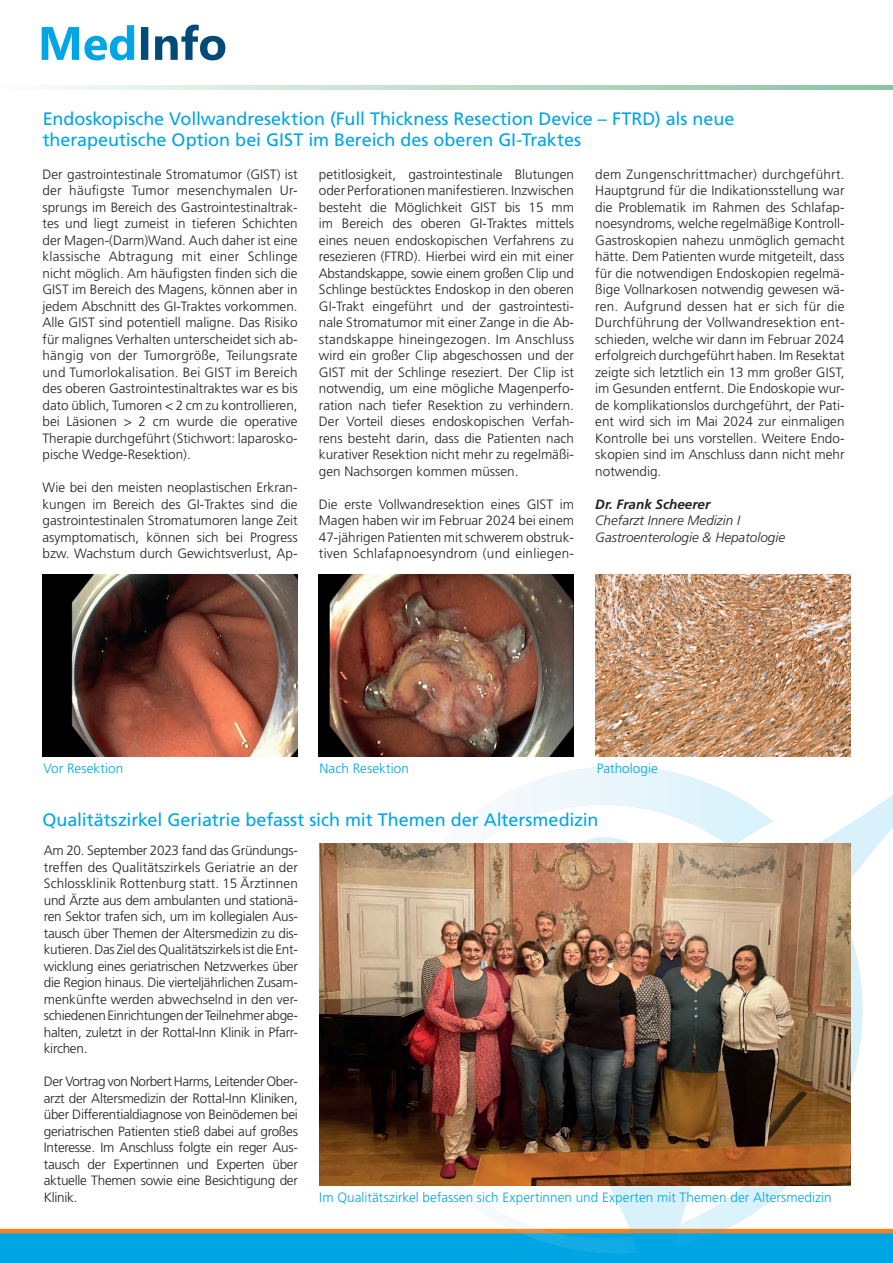
<style>
.page{position:relative;width:893px;height:1263px;background:#fff}
.page>*{position:absolute;margin:0;border:0;box-sizing:border-box;transform-origin:0 0}
.t1{font:18px/21.6px "Frutiger LT Std";letter-spacing:-.005em;color:#00a6e4}
.t2{font:300 13.5px/16.5px "Frutiger LT Std";color:#231f20;text-align:justify}
.t3{font:300 13.5px "Frutiger LT Std";letter-spacing:.005em;color:#00a6e4}
.t4{font:italic 300 13.5px/16.5px "Frutiger LT Std";color:#231f20}
.t5{font:italic 700 13.5px "Frutiger LT Std";color:#231f20}
</style>
<div class="page">
<div style="left:0;top:1233px;width:893px;height:30px;background:#00a6e4"></div>
<hr style="left:0;top:1229px;width:893px;height:4px;background:#f58220">
<svg style="left:398px;top:766px;width:495px;height:488px"></svg>
<svg style="left:550px;top:834px;width:103px;height:10px"></svg>
<svg style="left:54px;top:85px;width:839px;height:4px;background:#bedccb"></svg>
<svg style="left:141px;top:25px;width:84px;height:35px"></svg>
<svg style="left:42px;top:25px;width:92px;height:35px"></svg>
<img style="left:43px;top:575px;width:255px;height:181px">
<img style="left:319px;top:575px;width:255px;height:181px">
<img style="left:595px;top:575px;width:255px;height:181px">
<img style="left:319px;top:844px;width:531px;height:341px">
<h1 class="t1" style="left:43px;top:108px;width:693px">Endoskopische Vollwandresektion (Full Thickness Resection Device – FTRD) als neue therapeutische Option bei GIST im Bereich des oberen GI-Traktes</h1>
<p class="t2" style="left:43px;top:166px;width:257px">Der gastrointestinale Stromatumor (GIST) ist der häufigste Tumor mesenchymalen Ur&shy;sprungs im Bereich des Gastrointestinaltrak&shy;tes und liegt zumeist in tieferen Schichten der Magen-(Darm)Wand. Auch daher ist eine klassische Abtragung mit einer Schlinge nicht möglich. Am häufigsten finden sich die GIST im Bereich des Magens, können aber in jedem Abschnitt des GI-Traktes vorkommen.<br>Alle GIST sind potentiell maligne. Das Risiko für malignes Verhalten unterscheidet sich ab&shy;hängig von der Tumorgröße, Teilungsrate und Tumorlokalisation. Bei GIST im Bereich des oberen Gastrointestinaltraktes war es bis dato üblich, Tumoren &lt; 2 cm zu kontrollieren, bei Läsionen &gt; 2 cm wurde die operative Therapie durchgeführt (Stichwort: laparosko&shy;pische Wedge-Resektion).</p>
<p class="t2" style="left:43px;top:480px;width:257px">Wie bei den meisten neoplastischen Erkran&shy;kungen im Bereich des GI-Traktes sind die gastrointestinalen Stromatumoren lange Zeit asymptomatisch, können sich bei Progress bzw. Wachstum durch Gewichtsverlust, Ap-</p>
<p class="t2" style="left:595px;top:166px;width:251px">dem Zungenschrittmacher) durchgeführt.<br>Hauptgrund für die Indikationsstellung war die Problematik im Rahmen des Schlafap&shy;noesyndroms, welche regelmäßige Kontroll-Gastroskopien nahezu unmöglich gemacht hätte. Dem Patienten wurde mitgeteilt, dass für die notwendigen Endoskopien regelmä&shy;ßige Vollnarkosen notwendig gewesen wä&shy;ren. Aufgrund dessen hat er sich für die Durchführung der Vollwandresektion ent&shy;schieden, welche wir dann im Februar 2024 erfolgreich durchgeführt haben. Im Resektat zeigte sich letztlich ein 13 mm großer GIST, im Gesunden entfernt. Die Endoskopie wur&shy;de komplikationslos durchgeführt, der Pati&shy;ent wird sich im Mai 2024 zur einmaligen Kontrolle bei uns vorstellen. Weitere Endo&shy;skopien sind im Anschluss dann nicht mehr notwendig.</p>
<p class="t5" style="left:595px;top:496px;width:117px">Dr. Frank Scheerer</p>
<p class="t4" style="left:595px;top:512px;width:191px">Chefarzt Innere Medizin I<br>Gastroenterologie &amp; Hepatologie</p>
<p class="t2" style="left:319px;top:166px;width:257px">petitlosigkeit, gastrointestinale Blutungen oder Perforationen manifestieren. Inzwischen besteht die Möglichkeit GIST bis 15 mm im Bereich des oberen GI-Traktes mittels eines neuen endoskopischen Verfahrens zu resezieren (FTRD). Hierbei wird ein mit einer Abstandskappe, sowie einem großen Clip und Schlinge bestücktes Endoskop in den oberen GI-Trakt eingeführt und der gastrointesti&shy;nale Stromatumor mit einer Zange in die Ab&shy;standskappe hineingezogen. Im Anschluss wird ein großer Clip abgeschossen und der GIST mit der Schlinge reseziert. Der Clip ist notwendig, um eine mögliche Magenperfo&shy;ration nach tiefer Resektion zu verhindern.<br>Der Vorteil dieses endoskopischen Verfah&shy;rens besteht darin, dass die Patienten nach kurativer Resektion nicht mehr zu regelmäßi&shy;gen Nachsorgen kommen müssen.</p>
<p class="t2" style="left:319px;top:496px;width:257px">Die erste Vollwandresektion eines GIST im Magen haben wir im Februar 2024 bei einem 47-jährigen Patienten mit schwerem obstruk&shy;tiven Schlafapnoesyndrom (und einliegen-</p>
<p class="t3" style="left:43px;top:760px;width:81px">Vor Resektion</p>
<p class="t3" style="left:319px;top:760px;width:91px">Nach Resektion</p>
<p class="t3" style="left:597px;top:760px;width:63px">Pathologie</p>
<h1 class="t1" style="left:42px;top:808px;width:557px">Qualitätszirkel Geriatrie befasst sich mit Themen der Altersmedizin</h1>
<p class="t2" style="left:44px;top:843px;width:256px">Am 20. September 2023 fand das Gründungs&shy;treffen des Qualitätszirkels Geriatrie an der Schlossklinik Rottenburg statt. 15 Ärztinnen und Ärzte aus dem ambulanten und stationä&shy;ren Sektor trafen sich, um im kollegialen Aus&shy;tausch über Themen der Altersmedizin zu dis&shy;kutieren. Das Ziel des Qualitätszirkels ist die Ent&shy;wicklung eines geriatrischen Netzwerkes über die Region hinaus. Die vierteljährlichen Zusam&shy;menkünfte werden abwechselnd in den ver&shy;schiedenen Einrichtungen der Teilnehmer abge&shy;halten, zuletzt in der Rottal-Inn Klinik in Pfarr&shy;kirchen.</p>
<p class="t2" style="left:44px;top:1074px;width:256px">Der Vortrag von Norbert Harms, Leitender Ober&shy;arzt der Altersmedizin der Rottal-Inn Kliniken, über Differentialdiagnose von Beinödemen bei geriatrischen Patienten stieß dabei auf großes Interesse. Im Anschluss folgte ein reger Aus&shy;tausch der Expertinnen und Experten über aktuelle Themen sowie eine Besichtigung der Klinik.</p>
<p class="t3" style="left:319px;top:1190px;width:514px">Im Qualitätszirkel befassen sich Expertinnen und Experten mit Themen der Altersmedizin</p>
</div>
